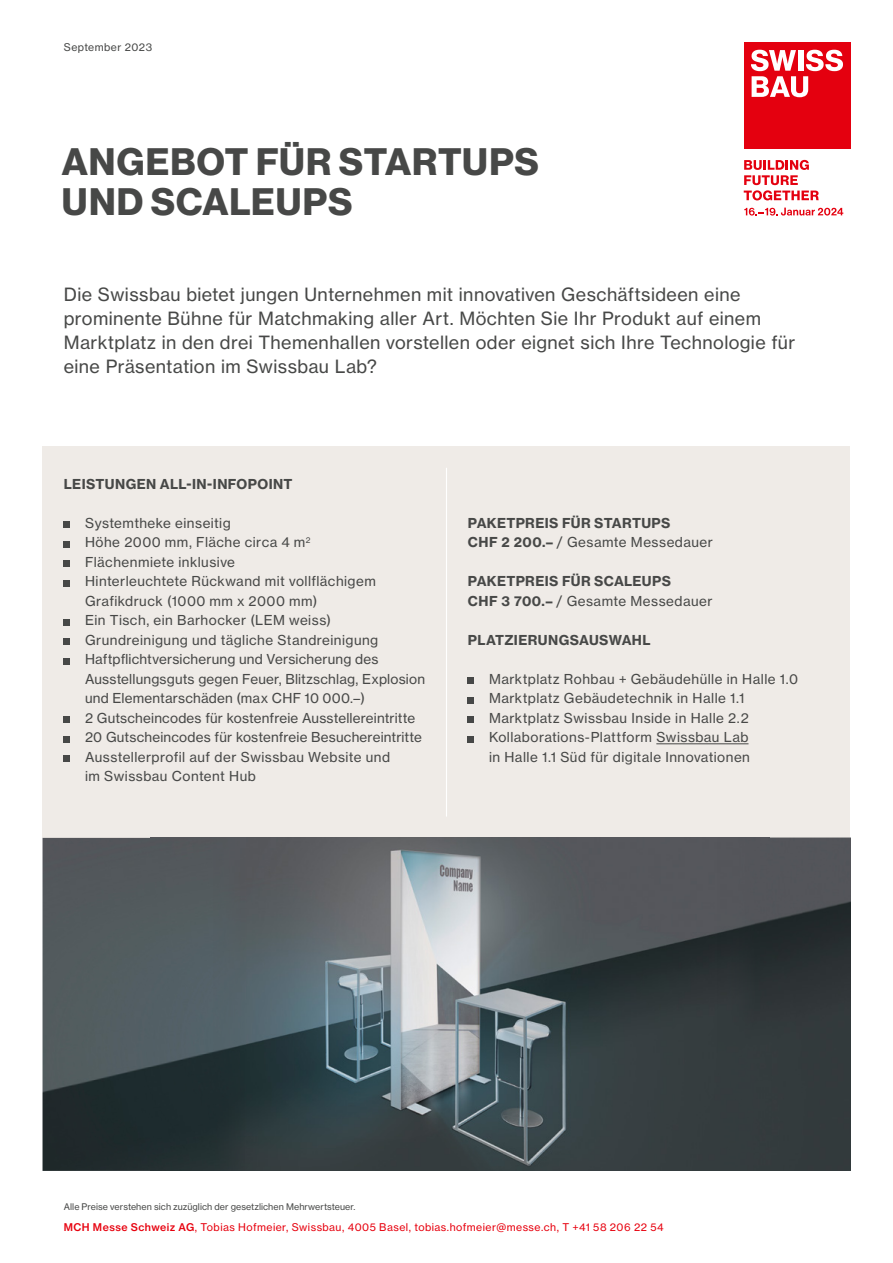
<style>
.page{position:relative;width:893px;height:1263px;background:#fff}
.page>*{position:absolute;margin:0;border:0;box-sizing:border-box;transform-origin:0 0}
.t1{font:37.5px/40.5px "N Haas Grotesk DS Pro 75 Bd";letter-spacing:.02em;color:#474847}
.t2{font:18px/24px "N Haas Grotesk TX Pro 55 Rg";letter-spacing:.02em;color:#474847}
.t3{font:13.5px/19.5px "N Haas Grotesk TX Pro 55 Rg";letter-spacing:.03em;color:#474847}
.t4{font:13.5px "N Haas Grotesk TX Pro 75 Bd";letter-spacing:.025em;color:#474847}
.t5{font:10.5px "N Haas Grotesk TX Pro 55 Rg";letter-spacing:.045em;color:#e7000e}
.t6{font:10.5px "N Haas Grotesk TX Pro 55 Rg";letter-spacing:.045em;color:#474847}
.t7{font:9px "N Haas Grotesk TX Pro 55 Rg";letter-spacing:.005em;color:#474847}
.s1{font-family:"N Haas Grotesk TX Pro 75 Bd"}
.s2{font-family:"N Haas Grotesk TX Pro 65 Md"}
</style>
<div class="page">
<div style="left:744px;top:43px;width:106px;height:106px;background:#e4000f"></div>
<svg style="left:744px;top:160px;width:75px;height:40px"></svg>
<svg style="left:751px;top:50px;width:92px;height:47px"></svg>
<svg style="left:744px;top:208px;width:99px;height:8px"></svg>
<div style="left:43px;top:446px;width:807px;height:392px;background:#efebe7"></div>
<svg style="left:64px;top:522px;width:6px;height:6px"></svg>
<svg style="left:64px;top:541px;width:6px;height:6px"></svg>
<svg style="left:64px;top:561px;width:6px;height:6px"></svg>
<svg style="left:64px;top:580px;width:6px;height:6px"></svg>
<svg style="left:64px;top:619px;width:6px;height:6px"></svg>
<svg style="left:64px;top:639px;width:6px;height:6px"></svg>
<svg style="left:64px;top:658px;width:6px;height:6px"></svg>
<svg style="left:64px;top:717px;width:6px;height:6px"></svg>
<svg style="left:64px;top:736px;width:6px;height:6px"></svg>
<svg style="left:64px;top:756px;width:6px;height:6px"></svg>
<hr style="left:656px;top:743px;width:92px;height:1px;background:#474847">
<div style="left:468px;top:677px;width:6px;height:7px;background:#474847"></div>
<svg style="left:468px;top:697px;width:6px;height:6px"></svg>
<div style="left:468px;top:716px;width:6px;height:7px;background:#474847"></div>
<svg style="left:468px;top:736px;width:6px;height:6px"></svg>
<hr style="left:446px;top:468px;width:1px;height:349px;background:#fff">
<img style="left:244px;top:838px;width:471px;height:333px">
<img style="left:43px;top:838px;width:201px;height:333px">
<img style="left:715px;top:838px;width:135px;height:333px">
<p class="t6" style="left:64px;top:40px;width:90px">September 2023</p>
<h1 class="t1" style="left:62px;top:142px;width:479px">ANGEBOT FÜR STARTUPS<br>UND SCALEUPS</h1>
<p class="t2" style="left:64px;top:282px;width:733px">Die Swissbau bietet jungen Unternehmen mit innovativen Geschäftsideen eine prominente Bühne für Matchmaking aller Art. Möchten Sie Ihr Produkt auf einem Marktplatz in den drei Themenhallen vorstellen oder eignet sich Ihre Technologie für eine Präsentation im Swissbau Lab?</p>
<p class="t4" style="left:64px;top:475px;width:230px">LEISTUNGEN ALL-IN-INFOPOINT</p>
<p class="t3" style="left:85px;top:513px;width:342px">Systemtheke einseitig<br>Höhe 2000 mm, Fläche circa 4 m<sup>2<br></sup>Flächenmiete inklusive<br>Hinterleuchtete Rückwand mit vollflächigem Grafikdruck (1000 mm x 2000 mm)<br>Ein Tisch, ein Barhocker (LEM weiss)<br>Grundreinigung und tägliche Standreinigung Haftpflichtversicherung und Versicherung des Ausstellungsguts gegen Feuer, Blitzschlag, Explosion und Elementarschäden (max CHF 10 000.–)<br>2 Gutscheincodes für kostenfreie Ausstellereintritte 20 Gutscheincodes für kostenfreie Besuchereintritte Ausstellerprofil auf der Swissbau Website und<br>im Swissbau Content Hub</p>
<p class="t4" style="left:468px;top:514px;width:204px">PAKETPREIS FÜR STARTUPS</p>
<p class="t3" style="left:468px;top:533px;width:247px"><span class="s1">CHF 2 200.–</span> / Gesamte Messedauer</p>
<p class="t4" style="left:468px;top:573px;width:205px">PAKETPREIS FÜR SCALEUPS</p>
<p class="t3" style="left:468px;top:591px;width:246px"><span class="s1">CHF 3 700.–</span> / Gesamte Messedauer</p>
<p class="t4" style="left:468px;top:631px;width:184px">PLATZIERUNGSAUSWAHL</p>
<p class="t3" style="left:489px;top:669px;width:311px">Marktplatz Rohbau + Gebäudehülle in Halle 1.0<br>Marktplatz Gebäudetechnik in Halle 1.1<br>Marktplatz Swissbau Inside in Halle 2.2<br>Kollaborations-Plattform Swissbau Lab<br>in Halle 1.1 Süd für digitale Innovationen</p>
<p class="t7" style="left:64px;top:1201px;width:293px">Alle Preise verstehen sich zuzüglich der gesetzlichen Mehrwertsteuer.</p>
<p class="t5" style="left:64px;top:1220px;width:601px"><span class="s2">MCH Messe Schweiz AG</span>, Tobias Hofmeier, Swissbau, 4005 Basel, tobias.hofmeier@messe.ch, T +41 58 206 22 54</p>
</div>
